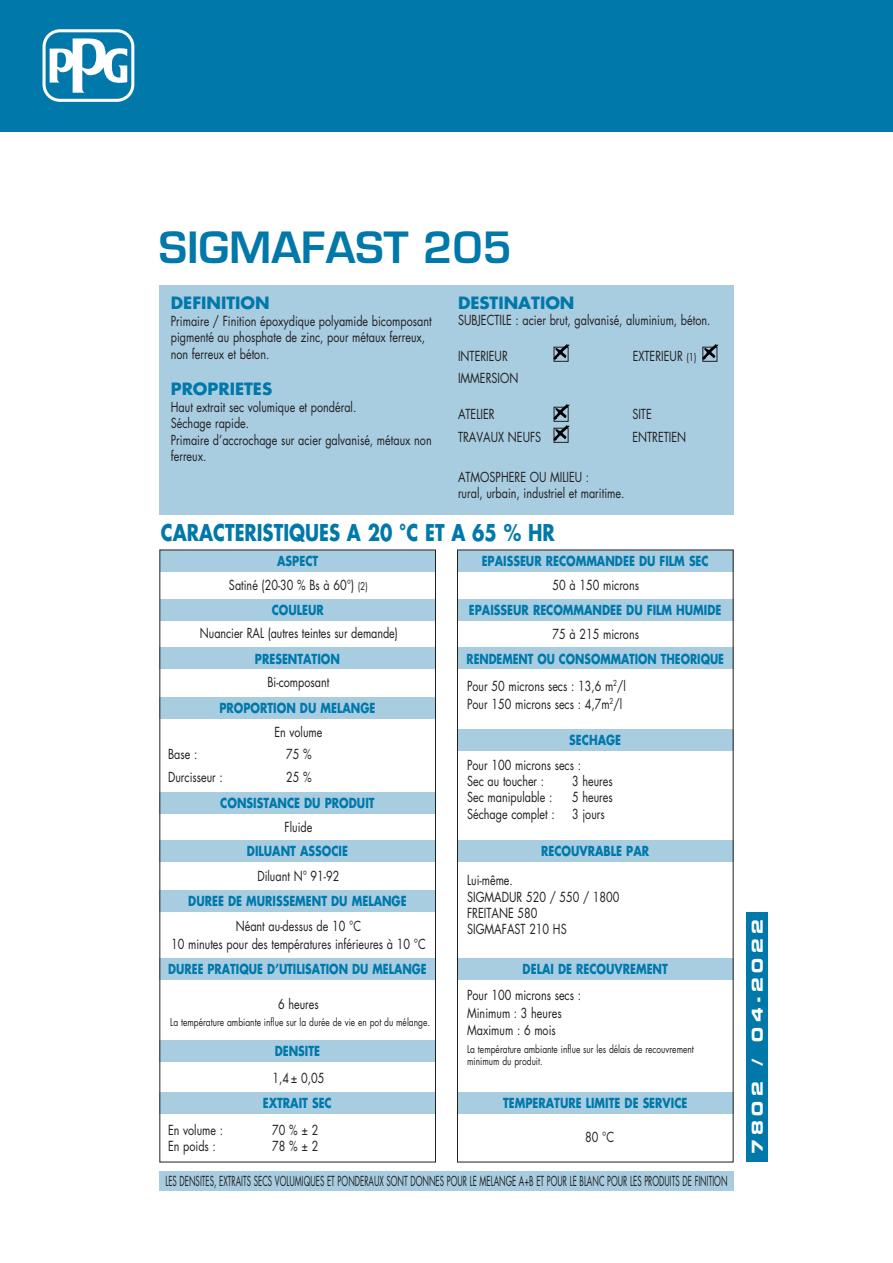
<style>
.page{position:relative;width:893px;height:1263px;background:#fff}
.page>*{position:absolute;margin:0;border:0;box-sizing:border-box;transform-origin:0 0}
.t1{font:600 42px "Eurostile";color:#0078aa}
.t2{font:700 22.5px "Futura";color:#0078aa;scale:.8 1}
.t3{font:700 16.5px "Futura";color:#0078aa}
.t4{font:15px "Eurostile Bold Extended Two";letter-spacing:.3em;color:#fff}
.t5{font:13.5px/16.5px "Futura";color:#231f20;scale:.8 1}
.t6{font:700 13.5px "Futura";color:#0078aa;scale:.8 1}
.t7{font:13.5px "Futura";color:#231f20;scale:.58 1}
.t8{font:700 13.5px "Futura";color:#0078aa;scale:.79 1}
.t9{font:700 13.5px "Futura";color:#0078aa;scale:.78 1}
.t10{font:10.5px "Futura";color:#231f20;scale:.8 1}
.s1{font-size:10.5px}
</style>
<div class="page">
<div style="left:159px;top:285px;width:574px;height:229px;background:#a8cde1"></div>
<div style="left:160px;top:550px;width:275px;height:21px;background:#a8cde1"></div>
<div style="left:457px;top:550px;width:276px;height:21px;background:#a8cde1"></div>
<div style="left:160px;top:599px;width:275px;height:21px;background:#a8cde1"></div>
<div style="left:159px;top:648px;width:276px;height:21px;background:#a8cde1"></div>
<div style="left:159px;top:697px;width:276px;height:22px;background:#a8cde1"></div>
<div style="left:159px;top:1092px;width:276px;height:21px;background:#a8cde1"></div>
<div style="left:159px;top:1040px;width:276px;height:21px;background:#a8cde1"></div>
<div style="left:159px;top:958px;width:276px;height:22px;background:#a8cde1"></div>
<div style="left:159px;top:891px;width:276px;height:21px;background:#a8cde1"></div>
<div style="left:159px;top:840px;width:276px;height:22px;background:#a8cde1"></div>
<div style="left:159px;top:792px;width:276px;height:21px;background:#a8cde1"></div>
<div style="left:457px;top:599px;width:276px;height:21px;background:#a8cde1"></div>
<div style="left:457px;top:648px;width:276px;height:21px;background:#a8cde1"></div>
<div style="left:457px;top:1092px;width:276px;height:21px;background:#a8cde1"></div>
<div style="left:457px;top:958px;width:276px;height:22px;background:#a8cde1"></div>
<div style="left:457px;top:840px;width:276px;height:22px;background:#a8cde1"></div>
<div style="left:457px;top:729px;width:276px;height:22px;background:#a8cde1"></div>
<div style="left:746px;top:912px;width:22px;height:250px;background:#0078aa"></div>
<div style="left:159px;top:1171px;width:574px;height:20px;background:#a8cde1"></div>
<div style="left:554px;top:347px;width:14px;height:15px;border:1px solid #231f20"></div>
<svg style="left:554px;top:344px;width:15px;height:16px"></svg>
<div style="left:702px;top:347px;width:15px;height:15px;border:1px solid #231f20"></div>
<svg style="left:702px;top:344px;width:16px;height:16px"></svg>
<div style="left:554px;top:428px;width:14px;height:15px;border:1px solid #231f20"></div>
<svg style="left:554px;top:404px;width:15px;height:37px"></svg>
<div style="left:0;top:0;width:893px;height:131px;background:#0078aa"></div>
<svg style="left:43px;top:29px;width:91px;height:73px"></svg>
<div style="left:46px;top:32px;width:85px;height:67px;background:#0078aa;border-radius:14px"></div>
<svg style="left:50px;top:38px;width:77px;height:55px"></svg>
<div style="left:159px;top:550px;width:277px;height:612px;border:1px solid #231f20"></div>
<div style="left:457px;top:550px;width:276px;height:612px;border:1px solid #231f20"></div>
<p class="t1" style="left:159px;top:221px;width:355px">SIGMAFAST 205</p>
<p class="t3" style="left:171px;top:292px;width:100px">DEFINITION</p>
<p class="t5" style="left:171px;top:312px;width:327px">Primaire / Finition époxydique polyamide bicomposant pigmenté au phosphate de zinc, pour métaux ferreux,</p>
<p class="t5" style="left:171px;top:345px;width:125px">non ferreux et béton.</p>
<p class="t3" style="left:171px;top:378px;width:103px">PROPRIETES</p>
<p class="t5" style="left:171px;top:398px;width:233px">Haut extrait sec volumique et pondéral.</p>
<p class="t5" style="left:171px;top:415px;width:99px">Séchage rapide.</p>
<p class="t5" style="left:171px;top:431px;width:328px">Primaire d’accrochage sur acier galvanisé, métaux non ferreux.</p>
<p class="t3" style="left:458px;top:292px;width:118px">DESTINATION</p>
<p class="t5" style="left:458px;top:312px;width:317px">SUBJECTILE : acier brut, galvanisé, aluminium, béton.</p>
<p class="t5" style="left:458px;top:347px;width:64px">INTERIEUR</p>
<p class="t5" style="left:633px;top:347px;width:81px">EXTERIEUR <span class="s1">(1)</span></p>
<p class="t5" style="left:458px;top:370px;width:77px">IMMERSION</p>
<p class="t5" style="left:458px;top:406px;width:47px">ATELIER</p>
<p class="t5" style="left:632px;top:406px;width:26px">SITE</p>
<p class="t5" style="left:458px;top:428px;width:106px">TRAVAUX NEUFS</p>
<p class="t5" style="left:632px;top:428px;width:69px">ENTRETIEN</p>
<p class="t5" style="left:458px;top:469px;width:166px">ATMOSPHERE OU MILIEU :</p>
<p class="t5" style="left:458px;top:485px;width:210px">rural, urbain, industriel et maritime.</p>
<p class="t2" style="left:161px;top:517px;width:494px">CARACTERISTIQUES A 20 °C ET A 65 % HR</p>
<p class="t6" style="left:482px;top:552px;width:285px">EPAISSEUR RECOMMANDEE DU FILM SEC</p>
<p class="t6" style="left:272px;top:601px;width:67px">COULEUR</p>
<p class="t6" style="left:255px;top:649px;width:108px">PRESENTATION</p>
<p class="t6" style="left:219px;top:699px;width:197px">PROPORTION DU MELANGE</p>
<p class="t6" style="left:277px;top:552px;width:53px">ASPECT</p>
<p class="t5" style="left:229px;top:576px;width:175px">Satiné (20-30 % Bs à 60°) <span class="s1">(2)</span></p>
<p class="t5" style="left:200px;top:624px;width:249px">Nuancier RAL (autres teintes sur demande)</p>
<p class="t5" style="left:553px;top:577px;width:110px">50 à 150 microns</p>
<p class="t5" style="left:553px;top:626px;width:110px">75 à 215 microns</p>
<p class="t6" style="left:469px;top:600px;width:317px">EPAISSEUR RECOMMANDEE DU FILM HUMIDE</p>
<p class="t9" style="left:466px;top:649px;width:332px">RENDEMENT OU CONSOMMATION THEORIQUE</p>
<p class="t5" style="left:267px;top:673px;width:79px">Bi-composant</p>
<p class="t5" style="left:274px;top:723px;width:62px">En volume</p>
<p class="t5" style="left:467px;top:677px;width:200px">Pour 50 microns secs : 13,6 m<sup>2</sup>/l</p>
<p class="t5" style="left:467px;top:695px;width:195px">Pour 150 microns secs : 4,7m<sup>2</sup>/l</p>
<p class="t6" style="left:569px;top:731px;width:66px">SECHAGE</p>
<p class="t5" style="left:168px;top:746px;width:38px">Base :</p>
<p class="t5" style="left:286px;top:746px;width:33px">75 %</p>
<p class="t5" style="left:168px;top:768px;width:70px">Durcisseur :</p>
<p class="t5" style="left:286px;top:768px;width:33px">25 %</p>
<p class="t5" style="left:284px;top:818px;width:36px">Fluide</p>
<p class="t5" style="left:257px;top:868px;width:104px">Diluant N° 91-92</p>
<p class="t5" style="left:236px;top:918px;width:158px">Néant au-dessus de 10 °C</p>
<p class="t5" style="left:171px;top:936px;width:320px">10 minutes pour des températures inférieures à 10 °C</p>
<p class="t6" style="left:220px;top:794px;width:194px">CONSISTANCE DU PRODUIT</p>
<p class="t6" style="left:247px;top:842px;width:128px">DILUANT ASSOCIE</p>
<p class="t6" style="left:188px;top:892px;width:275px">DUREE DE MURISSEMENT DU MELANGE</p>
<p class="t8" style="left:168px;top:960px;width:329px">DUREE PRATIQUE D’UTILISATION DU MELANGE</p>
<p class="t5" style="left:278px;top:995px;width:52px">6 heures</p>
<p class="t10" style="left:170px;top:1014px;width:326px">La température ambiante influe sur la durée de vie en pot du mélange.</p>
<p class="t6" style="left:275px;top:1041px;width:58px">DENSITE</p>
<p class="t5" style="left:272px;top:1069px;width:66px">1,4± 0,05</p>
<p class="t6" style="left:263px;top:1093px;width:88px">EXTRAIT SEC</p>
<p class="t5" style="left:168px;top:1121px;width:70px">En volume :</p>
<p class="t5" style="left:272px;top:1121px;width:59px">70 % ± 2</p>
<p class="t5" style="left:168px;top:1137px;width:61px">En poids :</p>
<p class="t5" style="left:272px;top:1137px;width:59px">78 % ± 2</p>
<p class="t5" style="left:467px;top:756px;width:144px">Pour 100 microns secs :</p>
<p class="t5" style="left:467px;top:773px;width:98px">Sec au toucher :</p>
<p class="t5" style="left:572px;top:773px;width:52px">3 heures</p>
<p class="t5" style="left:467px;top:789px;width:108px">Sec manipulable :</p>
<p class="t5" style="left:572px;top:789px;width:52px">5 heures</p>
<p class="t5" style="left:467px;top:805px;width:111px">Séchage complet :</p>
<p class="t5" style="left:572px;top:805px;width:42px">3 jours</p>
<p class="t6" style="left:541px;top:842px;width:136px">RECOUVRABLE PAR</p>
<p class="t5" style="left:467px;top:872px;width:59px">Lui-même.</p>
<p class="t5" style="left:467px;top:888px;width:192px">SIGMADUR 520 / 550 / 1800<br>FREITANE 580</p>
<p class="t5" style="left:467px;top:921px;width:126px">SIGMAFAST 210 HS</p>
<p class="t6" style="left:523px;top:960px;width:183px">DELAI DE RECOUVREMENT</p>
<p class="t5" style="left:467px;top:987px;width:144px">Pour 100 microns secs :</p>
<p class="t5" style="left:467px;top:1005px;width:120px">Minimum : 3 heures</p>
<p class="t5" style="left:467px;top:1021px;width:112px">Maximum : 6 mois</p>
<p class="t10" style="left:467px;top:1041px;width:285px">La température ambiante influe sur les délais de recouvrement</p>
<p class="t10" style="left:467px;top:1054px;width:96px">minimum du produit.</p>
<p class="t6" style="left:503px;top:1094px;width:232px">TEMPERATURE LIMITE DE SERVICE</p>
<p class="t5" style="left:585px;top:1129px;width:38px">80 °C</p>
<p class="t7" style="left:165px;top:1172px;width:971px">LES DENSITES, EXTRAITS SECS VOLUMIQUES ET PONDERAUX SONT DONNES POUR LE MELANGE A+B ET POUR LE BLANC POUR LES PRODUITS DE FINITION</p>
<p class="t4" style="left:747px;top:1154px;width:237px;rotate:-90deg">7802 / 04-2022</p>
</div>
